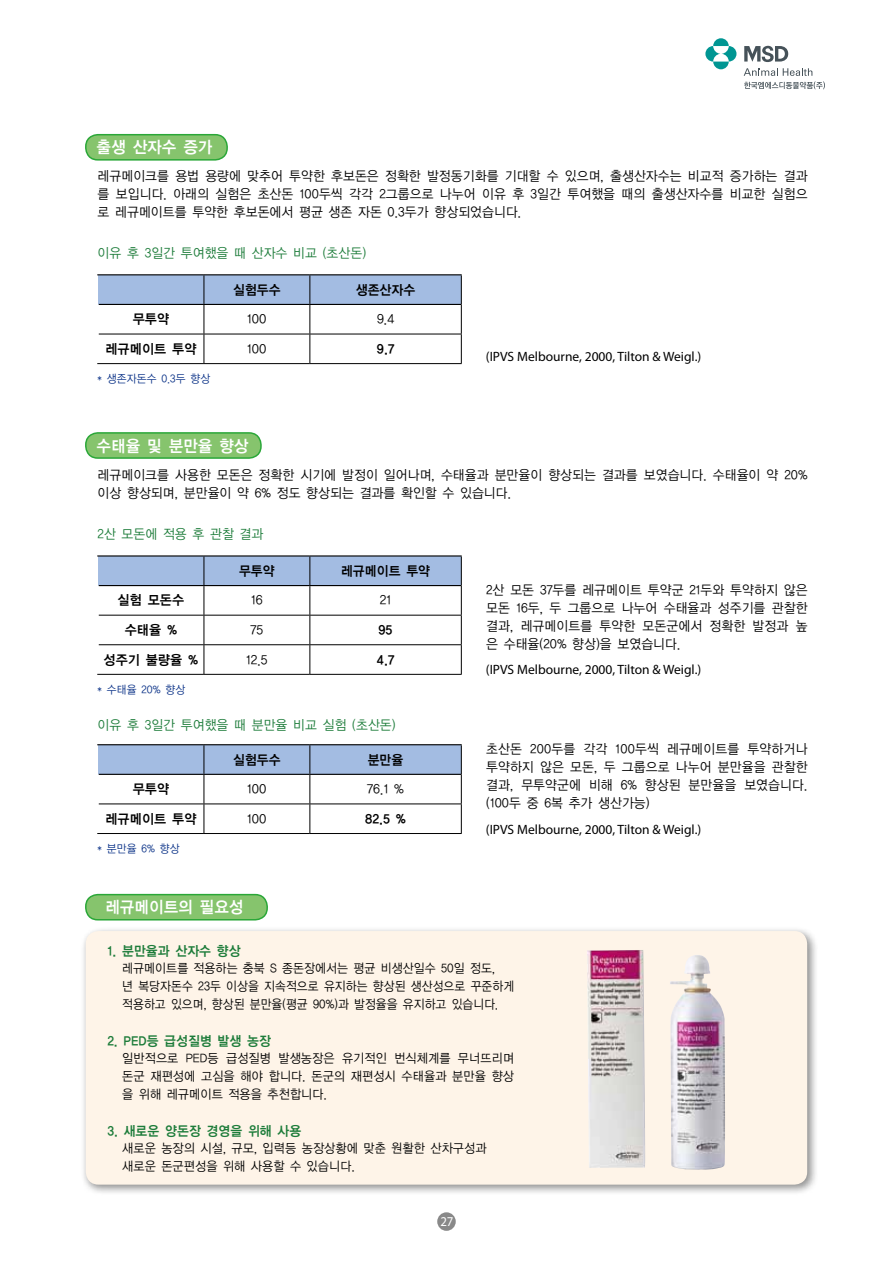
<style>
.page{position:relative;width:893px;height:1263px;background:#fff}
.page>*{position:absolute;margin:0;border:0;box-sizing:border-box;transform-origin:0 0}
.t1{font:16.5px "YDIYGO140 KSCPC EUC H";letter-spacing:-.05em;color:#fff;scale:.93 1}
.t2{font:13.5px/18px "YDIYGO120 KSCPC EUC H";letter-spacing:-.05em;color:#000;text-align:justify;scale:.93 1}
.t3{font:13.5px "Myriad Pro";color:#000}
.t4{font:13.5px "YDIYGO120 KSCPC EUC H";letter-spacing:-.05em;color:#1d7c3a;scale:.93 1}
.t5{font:13.5px "YDIYGO140 KSCPC EUC H";letter-spacing:-.05em;color:#000;scale:.95 1}
.t6{font:13.5px "YDIYGO140 KSCPC EUC H";letter-spacing:-.05em;color:#1d7c3a;scale:.93 1}
.t7{font:13.5px "YDIYGO120 KSCPC EUC H";letter-spacing:-.05em;color:#000;scale:.95 1}
.t8{font:13.5px "YDIYGO140 KSCPC EUC H";letter-spacing:-.05em;color:#000;scale:.93 1}
.t9{font:13.5px "Myriad Pro";color:#fff;scale:.95 1}
.t10{font:12.75px/18px "YDIYGO120 KSCPC EUC H";letter-spacing:-.05em;color:#000;text-align:justify;scale:.93 1}
.t11{font:12.75px/18px "YDIYGO120 KSCPC EUC H";letter-spacing:-.05em;color:#000;scale:.91 1}
.t12{font:11.25px "YDIYGO120 KSCPC EUC H";letter-spacing:-.05em;color:#0c3388;scale:.93 1}
</style>
<div class="page">
<div style="left:437px;top:1212px;width:19px;height:19px;background:#898989;border-radius:50%"></div>
<svg style="left:705px;top:38px;width:31px;height:31px"></svg>
<svg style="left:744px;top:46px;width:44px;height:16px"></svg>
<svg style="left:744px;top:68px;width:81px;height:21px"></svg>
<div style="left:86px;top:433px;width:175px;height:25px;background:#86c46d;border-radius:12px"></div>
<div style="left:85px;top:432px;width:177px;height:27px;border:2px solid #2aa738;border-radius:12px"></div>
<div style="left:86px;top:895px;width:181px;height:25px;background:#86c46d;border-radius:12px"></div>
<div style="left:85px;top:894px;width:183px;height:26px;border:2px solid #2aa738;border-radius:12px"></div>
<hr style="left:97px;top:274px;width:107px;height:1px;background:#000">
<hr style="left:204px;top:274px;width:106px;height:1px;background:#000">
<hr style="left:310px;top:274px;width:152px;height:1px;background:#000">
<svg style="left:98px;top:275px;width:364px;height:88px"></svg>
<hr style="left:97px;top:363px;width:107px;height:1px;background:#000">
<hr style="left:204px;top:363px;width:106px;height:1px;background:#000">
<hr style="left:310px;top:363px;width:152px;height:1px;background:#000">
<hr style="left:97px;top:555px;width:107px;height:1px;background:#000">
<hr style="left:204px;top:555px;width:106px;height:1px;background:#000">
<hr style="left:310px;top:555px;width:152px;height:1px;background:#000">
<svg style="left:98px;top:556px;width:364px;height:118px"></svg>
<hr style="left:461px;top:556px;width:1px;height:30px;background:#000">
<hr style="left:99px;top:644px;width:105px;height:1px;background:#000">
<hr style="left:204px;top:644px;width:106px;height:1px;background:#000">
<hr style="left:310px;top:644px;width:152px;height:1px;background:#000">
<hr style="left:97px;top:674px;width:107px;height:1px;background:#000">
<hr style="left:204px;top:674px;width:106px;height:1px;background:#000">
<hr style="left:310px;top:674px;width:152px;height:1px;background:#000">
<hr style="left:97px;top:744px;width:107px;height:1px;background:#000">
<hr style="left:204px;top:744px;width:106px;height:1px;background:#000">
<hr style="left:310px;top:744px;width:152px;height:1px;background:#000">
<svg style="left:98px;top:745px;width:364px;height:88px"></svg>
<hr style="left:97px;top:833px;width:107px;height:1px;background:#000">
<hr style="left:204px;top:833px;width:106px;height:1px;background:#000">
<hr style="left:310px;top:833px;width:152px;height:1px;background:#000">
<div style="left:81px;top:926px;width:737px;height:270px;background:#000;opacity:.45"></div>
<div style="left:86px;top:931px;width:721px;height:253px;background:#fef4e8;border-radius:13px"></div>
<img style="left:587px;top:950px;width:138px;height:220px">
<div style="left:86px;top:135px;width:141px;height:25px;background:#86c46d;border-radius:12px"></div>
<div style="left:85px;top:134px;width:143px;height:27px;border:2px solid #2aa738;border-radius:12px"></div>
<p class="t1" style="left:96px;top:138px;width:127px">출생 산자수 증가</p>
<p class="t2" style="left:97px;top:168px;width:766px">레규메이크를 용법 용량에 맞추어 투약한 후보돈은 정확한 발정동기화를 기대할 수 있으며, 출생산자수는 비교적 증가하는 결과 를 보입니다. 아래의 실험은 초산돈 100두씩 각각 2그룹으로 나누어 이유 후 3일간 투여했을 때의 출생산자수를 비교한 실험으 로 레규메이트를 투약한 후보돈에서 평균 생존 자돈 0.3두가 향상되었습니다.</p>
<p class="t4" style="left:97px;top:245px;width:291px">이유 후 3일간 투여했을 때 산자수 비교 (초산돈)</p>
<p class="t8" style="left:233px;top:282px;width:53px">실험두수</p>
<p class="t8" style="left:355px;top:282px;width:66px">생존산자수</p>
<p class="t5" style="left:132px;top:311px;width:41px">무투약</p>
<p class="t7" style="left:247px;top:312px;width:23px">100</p>
<p class="t7" style="left:377px;top:312px;width:20px">9.4</p>
<p class="t5" style="left:105px;top:341px;width:98px">레규메이트 투약</p>
<p class="t7" style="left:247px;top:341px;width:23px">100</p>
<p class="t5" style="left:377px;top:341px;width:20px">9.7</p>
<p class="t12" style="left:97px;top:373px;width:123px">* 생존자돈수 0.3두 향상</p>
<p class="t1" style="left:96px;top:436px;width:166px">수태율 및 분만율 향상</p>
<p class="t3" style="left:486px;top:348px;width:217px">(IPVS Melbourne, 2000, Tilton &amp; Weigl.)</p>
<p class="t2" style="left:97px;top:466px;width:766px">레규메이크를 사용한 모돈은 정확한 시기에 발정이 일어나며, 수태율과 분만율이 향상되는 결과를 보였습니다. 수태율이 약 20% 이상 향상되며, 분만율이 약 6% 정도 향상되는 결과를 확인할 수 있습니다.</p>
<p class="t4" style="left:97px;top:526px;width:181px">2산 모돈에 적용 후 관찰 결과</p>
<p class="t8" style="left:239px;top:563px;width:41px">무투약</p>
<p class="t8" style="left:341px;top:563px;width:98px">레규메이트 투약</p>
<p class="t5" style="left:117px;top:592px;width:72px">실험 모돈수</p>
<p class="t7" style="left:251px;top:593px;width:14px">16</p>
<p class="t7" style="left:380px;top:593px;width:14px">21</p>
<p class="t5" style="left:124px;top:622px;width:57px">수태율 %</p>
<p class="t7" style="left:250px;top:623px;width:16px">75</p>
<p class="t5" style="left:378px;top:622px;width:17px">95</p>
<p class="t5" style="left:103px;top:652px;width:102px">성주기 불량율 %</p>
<p class="t7" style="left:246px;top:652px;width:25px">12.5</p>
<p class="t5" style="left:377px;top:652px;width:20px">4.7</p>
<p class="t12" style="left:97px;top:683px;width:96px">* 수태율 20% 향상</p>
<p class="t4" style="left:97px;top:717px;width:323px">이유 후 3일간 투여했을 때 분만율 비교 실험 (초산돈)</p>
<p class="t8" style="left:233px;top:752px;width:53px">실험두수</p>
<p class="t8" style="left:367px;top:752px;width:41px">분만율</p>
<p class="t5" style="left:132px;top:781px;width:41px">무투약</p>
<p class="t7" style="left:247px;top:782px;width:23px">100</p>
<p class="t7" style="left:367px;top:782px;width:41px">76.1 %</p>
<p class="t5" style="left:105px;top:811px;width:98px">레규메이트 투약</p>
<p class="t7" style="left:247px;top:811px;width:23px">100</p>
<p class="t5" style="left:365px;top:811px;width:45px">82.5 %</p>
<p class="t12" style="left:97px;top:842px;width:90px">* 분만율 6% 향상</p>
<p class="t2" style="left:486px;top:581px;width:348px">2산 모돈 37두를 레규메이트 투약군 21두와 투약하지 않은 모돈 16두, 두 그룹으로 나누어 수태율과 성주기를 관찰한 결과, 레규메이트를 투약한 모돈군에서 정확한 발정과 높 은 수태율(20% 향상)을 보였습니다.</p>
<p class="t3" style="left:486px;top:662px;width:217px">(IPVS Melbourne, 2000, Tilton &amp; Weigl.)</p>
<p class="t2" style="left:486px;top:740px;width:348px">초산돈 200두를 각각 100두씩 레규메이트를 투약하거나 투약하지 않은 모돈, 두 그룹으로 나누어 분만율을 관찰한 결과, 무투약군에 비해 6% 향상된 분만율을 보였습니다. (100두 중 6복 추가 생산가능)</p>
<p class="t3" style="left:486px;top:821px;width:217px">(IPVS Melbourne, 2000, Tilton &amp; Weigl.)</p>
<p class="t1" style="left:105px;top:897px;width:151px">레규메이트의 필요성</p>
<p class="t6" style="left:107px;top:943px;width:146px">1. 분만율과 산자수 향상</p>
<p class="t11" style="left:122px;top:960px;width:433px">레규메이트를 적용하는 충북 S 종돈장에서는 평균 비생산일수 50일 정도,<br>년 복당자돈수 23두 이상을 지속적으로 유지하는 향상된 생산성으로 꾸준하게 적용하고 있으며, 향상된 분만율(평균 90%)과 발정율을 유지하고 있습니다.</p>
<p class="t6" style="left:107px;top:1033px;width:178px">2. PED등 급성질병 발생 농장</p>
<p class="t10" style="left:122px;top:1050px;width:424px">일반적으로 PED등 급성질병 발생농장은 유기적인 번식체계를 무너뜨리며 돈군 재편성에 고심을 해야 합니다. 돈군의 재편성시 수태율과 분만율 향상 을 위해 레규메이트 적용을 추천합니다.</p>
<p class="t6" style="left:107px;top:1123px;width:211px">3. 새로운 양돈장 경영을 위해 사용</p>
<p class="t10" style="left:122px;top:1140px;width:394px">새로운 농장의 시설, 규모, 입력등 농장상황에 맞춘 원활한 산차구성과 새로운 돈군편성을 위해 사용할 수 있습니다.</p>
<p class="t9" style="left:440px;top:1213px;width:15px">27</p>
</div>
